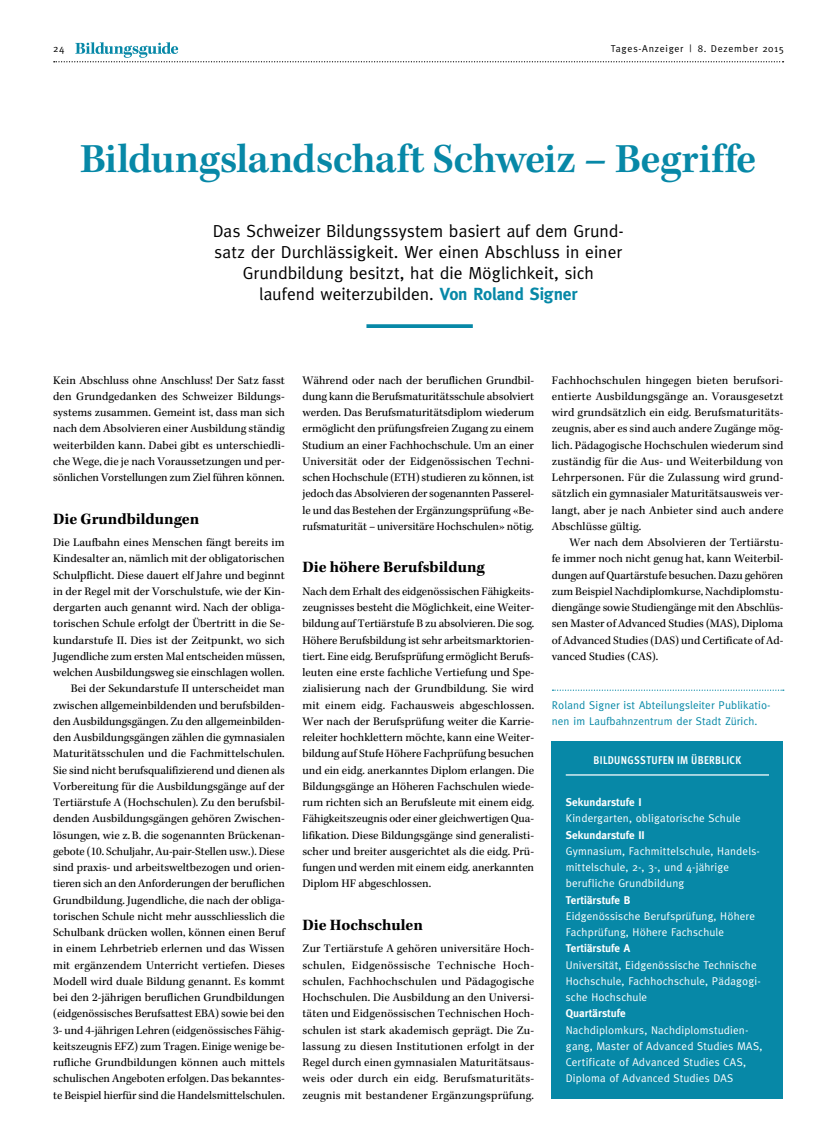
<style>
.page{position:relative;width:826px;height:1134px;background:#fff}
.page>*{position:absolute;margin:0;border:0;box-sizing:border-box;transform-origin:0 0}
.t1{font:600 42.5px "Kepler Std";letter-spacing:-.015em;color:#0788a7}
.t2{font:17.5px/21.2px "Meta";color:#000;text-align:center}
.t3{font:700 16.25px "Kepler Std";color:#000}
.t4{font:11.88px/16.2px "Kepler Std";color:#000;text-align:justify}
.t5{font:11.25px/16.2px "Meta";letter-spacing:.015em;color:#fff}
.t6{font:11.25px/16.2px "Meta";letter-spacing:.01em;color:#0788a7}
.t7{font:700 11.25px "Meta";letter-spacing:.005em;color:#fff}
.t8{font:700 condensed 11.25px "Meta OT";letter-spacing:.03em;color:#fff}
.t9{font:10px "Meta";letter-spacing:.07em;color:#000}
.s1{font-weight:700;color:#0788a7}
</style>
<div class="page">
<svg style="left:54px;top:42px;width:729px;height:20px"></svg>
<svg style="left:552px;top:689px;width:231px;height:2px"></svg>
<svg style="left:366px;top:324px;width:107px;height:4px"></svg>
<div style="left:551px;top:741px;width:232px;height:357px;background:#0788a7"></div>
<hr style="left:565px;top:774px;width:204px;height:2px;background:#fff">
<p class="t9" style="left:53px;top:43px;width:13px">24</p>
<p class="t9" style="left:611px;top:43px;width:175px">Tages-Anzeiger | 8. Dezember 2015</p>
<h1 class="t1" style="left:80px;top:135px;width:677px">Bildungslandschaft Schweiz – Begriffe</h1>
<h2 class="t2" style="left:213px;top:220px;width:412px">Das Schweizer Bildungssystem basiert auf dem Grund&shy;satz der Durchlässigkeit. Wer einen Abschluss in einer Grundbildung besitzt, hat die Möglichkeit, sich<br>laufend weiterzubilden. <span class="s1">Von Roland Signer</span></h2>
<p class="t4" style="left:53px;top:372px;width:233px">Kein Abschluss ohne Anschluss! Der Satz fasst den Grundgedanken des Schweizer Bildungs&shy;systems zusammen. Gemeint ist, dass man sich nach dem Absolvieren einer Ausbildung ständig weiterbilden kann. Dabei gibt es unterschiedli&shy;che Wege, die je nach Voraussetzungen und per&shy;sönlichen Vorstellungen zum Ziel führen können.</p>
<h3 class="t3" style="left:53px;top:509px;width:148px">Die Grundbildungen</h3>
<p class="t4" style="left:53px;top:535px;width:233px;text-align:right">Die Laufbahn eines Menschen fängt bereits im Kindesalter an, nämlich mit der obligatorischen Schulpflicht. Diese dauert elf Jahre und beginnt in der Regel mit der Vorschulstufe, wie der Kin&shy;dergarten auch genannt wird. Nach der obliga&shy;torischen Schule erfolgt der Übertritt in die Se&shy;kundarstufe II. Dies ist der Zeitpunkt, wo sich Jugendliche zum ersten Mal entscheiden müssen, welchen Ausbildungsweg sie einschlagen wollen.<br>Bei der Sekundarstufe II unterscheidet man zwischen allgemeinbildenden und berufsbilden&shy;den Ausbildungsgängen. Zu den allgemeinbilden&shy;den Ausbildungsgängen zählen die gymnasialen Maturitätsschulen und die Fachmittelschulen.<br>Sie sind nicht berufsqualifizierend und dienen als Vorbereitung für die Ausbildungsgänge auf der Tertiärstufe A (Hochschulen). Zu den berufsbil&shy;denden Ausbildungsgängen gehören Zwischen&shy;lösungen, wie z.B. die sogenannten Brückenan&shy;gebote (10. Schuljahr, Au-pair-Stellen usw.). Diese sind praxis- und arbeitsweltbezogen und orien&shy;tieren sich an den Anforderungen der beruflichen Grundbildung. Jugendliche, die nach der obliga&shy;torischen Schule nicht mehr ausschliesslich die Schulbank drücken wollen, können einen Beruf in einem Lehrbetrieb erlernen und das Wissen mit ergänzendem Unterricht vertiefen. Dieses Modell wird duale Bildung genannt. Es kommt bei den 2-jährigen beruflichen Grundbildungen (eidgenössisches Berufsattest EBA) sowie bei den 3- und 4-jährigen Lehren (eidgenössisches Fähig&shy;keitszeugnis EFZ) zum Tragen. Einige wenige be&shy;rufliche Grundbildungen können auch mittels schulischen Angeboten erfolgen. Das bekanntes&shy;te Beispiel hierfür sind die Handelsmittelschulen.</p>
<p class="t4" style="left:302px;top:372px;width:233px">Während oder nach der beruflichen Grundbil&shy;dung kann die Berufsmaturitätsschule absolviert werden. Das Berufsmaturitätsdiplom wiederum ermöglicht den prüfungsfreien Zugang zu einem Studium an einer Fachhochschule. Um an einer Universität oder der Eidgenössischen Techni&shy;schen Hochschule (ETH) studieren zu können, ist jedoch das Absolvieren der sogenannten Passerel&shy;le und das Bestehen der Ergänzungsprüfung «Be&shy;rufsmaturität – universitäre Hochschulen» nötig.</p>
<h3 class="t3" style="left:302px;top:558px;width:184px">Die höhere Berufsbildung</h3>
<p class="t4" style="left:302px;top:583px;width:233px">Nach dem Erhalt des eidgenössischen Fähigkeits&shy;zeugnisses besteht die Möglichkeit, eine Weiter&shy;bildung auf Tertiärstufe B zu absolvieren. Die sog.<br>Höhere Berufsbildung ist sehr arbeitsmarktorien&shy;tiert. Eine eidg. Berufsprüfung ermöglicht Berufs&shy;leuten eine erste fachliche Vertiefung und Spe&shy;zialisierung nach der Grundbildung. Sie wird mit einem eidg. Fachausweis abgeschlossen.<br>Wer nach der Berufsprüfung weiter die Karrie&shy;releiter hochklettern möchte, kann eine Weiter&shy;bildung auf Stufe Höhere Fachprüfung besuchen und ein eidg. anerkanntes Diplom erlangen. Die Bildungsgänge an Höheren Fachschulen wiede&shy;rum richten sich an Berufsleute mit einem eidg.<br>Fähigkeitszeugnis oder einer gleichwertigen Qua&shy;lifikation. Diese Bildungsgänge sind generalisti&shy;scher und breiter ausgerichtet als die eidg. Prü&shy;fungen und werden mit einem eidg. anerkannten Diplom HF abgeschlossen.</p>
<h3 class="t3" style="left:302px;top:915px;width:122px">Die Hochschulen</h3>
<p class="t4" style="left:302px;top:941px;width:233px">Zur Tertiärstufe A gehören universitäre Hoch&shy;schulen, Eidgenössische Technische Hoch&shy;schulen, Fachhochschulen und Pädagogische Hochschulen. Die Ausbildung an den Universi&shy;täten und Eidgenössischen Technischen Hoch&shy;schulen ist stark akademisch geprägt. Die Zu&shy;lassung zu diesen Institutionen erfolgt in der Regel durch einen gymnasialen Maturitätsaus&shy;weis oder durch ein eidg. Berufsmaturitäts&shy;zeugnis mit bestandener Ergänzungsprüfung.</p>
<p class="t4" style="left:552px;top:372px;width:233px">Fachhochschulen hingegen bieten berufsori&shy;entierte Ausbildungsgänge an. Vorausgesetzt wird grundsätzlich ein eidg. Berufsmaturitäts&shy;zeugnis, aber es sind auch andere Zugänge mög&shy;lich. Pädagogische Hochschulen wiederum sind zuständig für die Aus- und Weiterbildung von Lehrpersonen. Für die Zulassung wird grund&shy;sätzlich ein gymnasialer Maturitätsausweis ver&shy;langt, aber je nach Anbieter sind auch andere Abschlüsse gültig.</p>
<p class="t4" style="left:552px;top:535px;width:233px;text-indent:18px">Wer nach dem Absolvieren der Tertiärstu&shy;fe immer noch nicht genug hat, kann Weiterbil&shy;dungen auf Quartärstufe besuchen. Dazu gehören zum Beispiel Nachdiplomkurse, Nachdiplomstu&shy;diengänge sowie Studiengänge mit den Abschlüs&shy;sen Master of Advanced Studies (MAS), Diploma of Advanced Studies (DAS) und Certificate of Ad&shy;vanced Studies (CAS).</p>
<p class="t6" style="left:552px;top:696px;width:220px">Roland Signer ist Abteilungsleiter Publikatio&shy;nen im Laufbahnzentrum der Stadt Zürich.</p>
<p class="t8" style="left:593px;top:753px;width:149px">BILDUNGSSTUFEN IM ÜBERBLICK</p>
<p class="t7" style="left:565px;top:796px;width:77px">Sekundarstufe I</p>
<p class="t5" style="left:565px;top:810px;width:176px">Kindergarten, obligatorische Schule</p>
<p class="t7" style="left:565px;top:828px;width:80px">Sekundarstufe II</p>
<p class="t5" style="left:565px;top:843px;width:196px">Gymnasium, Fachmittelschule, Handels&shy;mittelschule, 2-, 3-, und 4-jährige berufliche Grundbildung</p>
<p class="t7" style="left:565px;top:893px;width:66px">Tertiärstufe B</p>
<p class="t5" style="left:565px;top:908px;width:191px">Eidgenössische Berufsprüfung, Höhere<br>Fachprüfung, Höhere Fachschule</p>
<p class="t7" style="left:565px;top:942px;width:66px">Tertiärstufe A</p>
<p class="t5" style="left:565px;top:956px;width:196px">Universität, Eidgenössische Technische<br>Hochschule, Fachhochschule, Pädagogi&shy;sche Hochschule</p>
<p class="t7" style="left:565px;top:1007px;width:61px">Quartärstufe</p>
<p class="t5" style="left:565px;top:1021px;width:198px">Nachdiplomkurs, Nachdiplomstudien&shy;gang, Master of Advanced Studies MAS, Certificate of Advanced Studies CAS, Diploma of Advanced Studies DAS</p>
</div>
